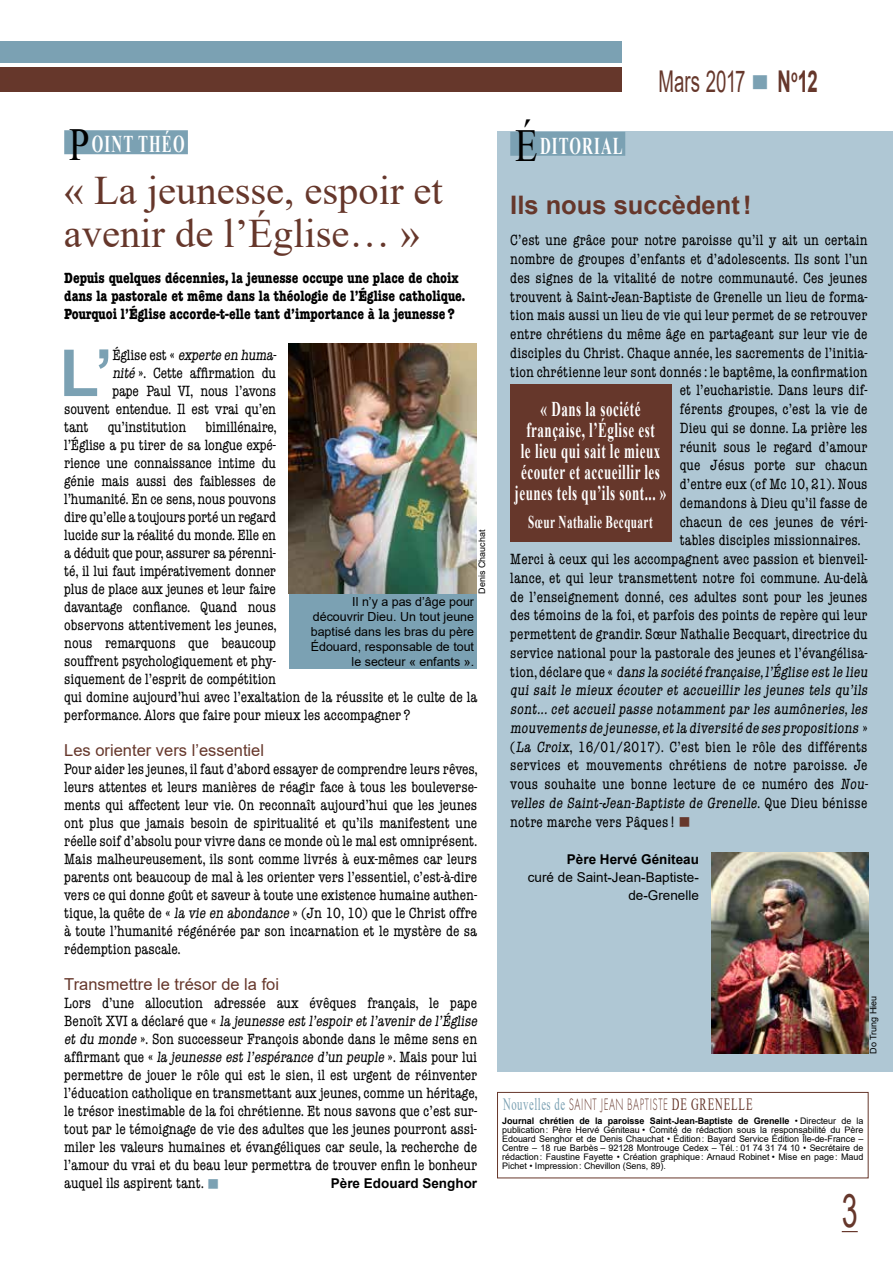
<style>
.page{position:relative;width:893px;height:1263px;background:#fff}
.page>*{position:absolute;margin:0;border:0;box-sizing:border-box;transform-origin:0 0}
.t1{font:700 65.25px "Arial";color:#7ba1b3}
.t2{font:46.35px "Arial";color:#66372b;scale:.62 1}
.t3{font:40.5px/43.5px "Times New Roman";color:#66372b}
.t4{font:30px "Arial";color:#66372b;scale:.62 1}
.t5{font:700 25.5px "Arial";color:#66372b}
.t6{font:700 24px "Times New Roman";letter-spacing:.075em;color:#fff;scale:.62 1}
.t7{font:700 21px/21px "Times New Roman";letter-spacing:.04em;color:#fff;text-align:center;scale:.62 1}
.t8{font:700 18px "Times New Roman";letter-spacing:.04em;color:#fff;scale:.62 1}
.t9{font:300 17.25px "Function LH";letter-spacing:.05em;color:#66372b;scale:.6 1}
.t10{font:16.5px "Arial";color:#66372b}
.t11{font:condensed 15px/18px "American Typewriter";color:#000}
.t12{font:700 condensed 15px/18px "American Typewriter";color:#000}
.t13{font:condensed 15px "American Typewriter";letter-spacing:.02em;color:#000}
.t14{font:13.5px/18px "Arial";color:#000;text-align:right}
.t15{font:700 13.5px "Arial";color:#000}
.t16{font:12.45px/15px "Arial";color:#000;text-align:right}
.t17{font:9px/9px "Arial";letter-spacing:-.005em;color:#000;text-align:justify}
.s1{font-weight:400;font-size:45.9px;color:#000}
.s2{color:#7ba1b3}
.s3{font-weight:700}
.s4{color:#66372b}
.s5{font-family:"Times New Roman";font-weight:400;color:#7ba1b3}
.s6{font-family:"Times New Roman";font-weight:400}
</style>
<div class="page">
<div style="left:0;top:68px;width:622px;height:24px;background:#66372b"></div>
<div style="left:0;top:42px;width:622px;height:21px;background:#7ba1b3"></div>
<div style="left:497px;top:131px;width:396px;height:940px;background:#afc7d4"></div>
<div style="left:510px;top:132px;width:115px;height:24px;background:#7ba1b3"></div>
<img style="left:712px;top:853px;width:156px;height:200px">
<div style="left:510px;top:384px;width:161px;height:158px;background:#66372b"></div>
<svg style="left:842px;top:1231px;width:16px;height:1px"></svg>
<img style="left:289px;top:343px;width:187px;height:251px">
<div style="left:64px;top:130px;width:124px;height:24px;background:#7ba1b3"></div>
<div style="left:289px;top:594px;width:187px;height:75px;background:#7ba1b3"></div>
<div style="left:497px;top:1092px;width:371px;height:86px;border:1px solid #66372b"></div>
<h3 class="t6" style="left:69px;top:127px;width:188px"><span class="s1">P</span>OINT THÉO</h3>
<h3 class="t3" style="left:64px;top:167px;width:381px">« La jeunesse, espoir et avenir de l’Église… »</h3>
<p class="t12" style="left:64px;top:268px;width:403px">Depuis quelques décennies, la jeunesse occupe une place de choix dans la pastorale et même dans la théologie de l’Église catholique.<br>Pourquoi l’Église accorde-t-elle tant d’importance à la jeunesse?</p>
<h1 class="t1" style="left:59px;top:327px;width:55px">L’</h1>
<p class="t11" style="left:112px;top:346px;width:168px">É gl i s e e s t « experte en huma-</p>
<p class="t11" style="left:112px;top:364px;width:165px">nité». Cette affirmation du</p>
<p class="t11" style="left:112px;top:382px;width:165px">pape Paul VI, nous l’avons</p>
<p class="t11" style="left:64px;top:400px;width:213px">souvent entendue. Il est vrai qu’en</p>
<p class="t11" style="left:64px;top:418px;width:26px">tant</p>
<p class="t11" style="left:108px;top:418px;width:80px">qu’institution</p>
<p class="t11" style="left:64px;top:418px;width:414px;text-indent:141px">bimillénaire,<br>l’Église a pu tirer de sa longue expé-<br>rience une connaissance intime du<br>génie mais aussi des faiblesses de<br>l’humanité. En ce sens, nous pouvons<br>dire qu’elle a toujours porté un regard<br>lucide sur la réalité du monde. Elle en<br>a déduit que pour, assurer sa pérenni-<br>té, il lui faut impérativement donner<br>plus de place aux jeunes et leur faire<br>davantage confiance. Quand nous<br>observons attentivement les jeunes,<br>nous remarquons que beaucoup<br>souffrent psychologiquement et phy-<br>siquement de l’esprit de compétition<br>qui domine aujourd’hui avec l’exaltation de la réussite et le culte de la performance. Alors que faire pour mieux les accompagner ?</p>
<p class="t10" style="left:64px;top:739px;width:201px">Les orienter vers l’essentiel</p>
<p class="t11" style="left:64px;top:760px;width:415px;text-align:justify">Pour aider les jeunes, il faut d’abord essayer de comprendre leurs rêves, leurs attentes et leurs manières de réagir face à tous les bouleverse&shy;ments qui affectent leur vie. On reconnaît aujourd’hui que les jeunes ont plus que jamais besoin de spiritualité et qu’ils manifestent une réelle soif d’absolu pour vivre dans ce monde où le mal est omniprésent.<br>Mais malheureusement, ils sont comme livrés à eux-mêmes car leurs parents ont beaucoup de mal à les orienter vers l’essentiel, c’est-à-dire vers ce qui donne goût et saveur à toute une existence humaine authen&shy;tique, la quête de « la vie en abondance» (Jn 10, 10) que le Christ offre à toute l’humanité régénérée par son incarnation et le mystère de sa rédemption pascale.</p>
<p class="t10" style="left:64px;top:973px;width:216px">Transmettre le trésor de la foi</p>
<p class="t11" style="left:64px;top:994px;width:417px">Lors d’une allocution adressée aux évêques français, le pape B e n oît XVI a d é cl a r é qu e « la jeunesse est l’espoir et l’avenir de l’Église et du monde». Son successeur François abonde dans le même sens en affi r m ant qu e « la jeunesse est l’espérance d’un peuple » . M ai s p o ur lui permettre de jouer le rôle qui est le sien, il est urgent de réinventer l’éducation catholique en transmettant aux jeunes, comme un héritage, le trésor inestimable de la foi chrétienne. Et nous savons que c’est sur&shy;tout par le témoignage de vie des adultes que les jeunes pourront assi&shy;miler les valeurs humaines et évangéliques car seule, la recherche de l’amour du vrai et du beau leur permettra de trouver enfin le bonheur auquel ils aspirent tant. <span class="s2">■</span></p>
<p class="t17" style="left:477px;top:594px;width:66px;rotate:-90deg">Denis Chauchat</p>
<p class="t16" style="left:311px;top:594px;width:165px">Il n’y a pas d’âge pour découvrir Dieu. Un tout jeune baptisé dans les bras du père<br>Édouard, responsable de tout le secteur « enfants ».</p>
<p class="t15" style="left:331px;top:1174px;width:148px">Père Edouard Senghor</p>
<h3 class="t6" style="left:515px;top:128px;width:175px"><span class="s1">É</span>DITORIAL</h3>
<h3 class="t4" style="left:658px;top:61px;width:259px">Mars 2017 <span class="s2">■</span> <span class="s3">N</span><sup>o</sup><span class="s3">12</span></h3>
<h3 class="t5" style="left:510px;top:187px;width:243px">Ils nous succèdent!</h3>
<p class="t11" style="left:510px;top:231px;width:359px">C’est une grâce pour notre paroisse qu’il y ait un certain</p>
<p class="t11" style="left:510px;top:250px;width:359px">nombre de groupes d’enfants et d’adolescents. Ils sont l’un</p>
<p class="t11" style="left:510px;top:269px;width:359px">des signes de la vitalité de notre communauté. Ces jeunes</p>
<p class="t11" style="left:510px;top:288px;width:359px">trouvent à Saint-Jean-Baptiste de Grenelle un lieu de forma-</p>
<p class="t11" style="left:510px;top:306px;width:359px">tion mais aussi un lieu de vie qui leur permet de se retrouver</p>
<p class="t11" style="left:510px;top:325px;width:359px">entre chrétiens du même âge en partageant sur leur vie de</p>
<p class="t11" style="left:510px;top:344px;width:359px">disciples du Christ. Chaque année, les sacrements de l’initia-</p>
<p class="t11" style="left:510px;top:363px;width:359px">tion chrétienne leur sont donnés : le baptême, la confirmation</p>
<p class="t11" style="left:680px;top:381px;width:189px">et l’eucharistie. Dans leurs dif-</p>
<p class="t11" style="left:680px;top:400px;width:189px">férents groupes, c’est la vie de</p>
<p class="t11" style="left:680px;top:419px;width:189px">Dieu qui se donne. La prière les</p>
<p class="t11" style="left:680px;top:438px;width:189px">réunit sous le regard d’amour</p>
<p class="t11" style="left:680px;top:456px;width:189px">que Jésus porte sur chacun</p>
<p class="t11" style="left:680px;top:475px;width:189px">d’entre eux (cf Mc 10, 21). Nous</p>
<p class="t11" style="left:680px;top:494px;width:189px">demandons à Dieu qu’il fasse de</p>
<p class="t11" style="left:680px;top:513px;width:189px">chacun de ces jeunes de véri-</p>
<p class="t11" style="left:680px;top:531px;width:182px">tables disciples missionnaires.</p>
<p class="t11" style="left:510px;top:550px;width:359px">Merci à ceux qui les accompagnent avec passion et bienveil-</p>
<p class="t11" style="left:510px;top:569px;width:359px">lance, et qui leur transmettent notre foi commune. Au-delà</p>
<p class="t11" style="left:510px;top:588px;width:359px">de l’enseignement donné, ces adultes sont pour les jeunes</p>
<p class="t11" style="left:510px;top:606px;width:359px">des témoins de la foi, et parfois des points de repère qui leur</p>
<p class="t11" style="left:510px;top:625px;width:359px">permettent de grandir. Sœur Nathalie Becquart, directrice du</p>
<p class="t11" style="left:510px;top:644px;width:359px">service national pour la pastorale des jeunes et l’évangélisa-</p>
<p class="t11" style="left:510px;top:663px;width:361px">t i o n , d é cl a re qu e « dans la société française,l’Église est le lieu</p>
<p class="t11" style="left:510px;top:681px;width:361px">qui sait le mieux écouter et accueillir les j eunes tels qu’ils</p>
<p class="t11" style="left:510px;top:700px;width:361px">sont... cet accueil passe notamment par les aumôneries,les</p>
<p class="t11" style="left:510px;top:719px;width:359px">mouvements de jeunesse,et la diversité de ses propositions »</p>
<p class="t13" style="left:510px;top:738px;width:359px">(La Croix, 16/01/2017). C’est bien le rôle des différents</p>
<p class="t13" style="left:510px;top:757px;width:359px">services et mouvements chrétiens de notre paroisse. Je</p>
<p class="t13" style="left:510px;top:776px;width:361px">vous souhaite une bonne lecture de ce numéro des Nou-</p>
<p class="t11" style="left:510px;top:794px;width:359px">velles de Saint-Jean-Baptiste de Grenelle. Q u e D i e u b é n i s s e</p>
<p class="t13" style="left:510px;top:813px;width:182px">notre marche vers Pâques ! <span class="s4">■</span></p>
<p class="t15" style="left:567px;top:850px;width:134px">Père Hervé Géniteau</p>
<p class="t14" style="left:528px;top:868px;width:173px">curé de Saint-Jean-Baptiste&shy;de-Grenelle</p>
<h3 class="t7" style="left:515px;top:398px;width:246px">« Dans la société française, l’Église est<br>le lieu qui sait le mieux écouter et accueillir les jeunes tels qu’ils sont... »</h3>
<p class="t8" style="left:528px;top:509px;width:202px">Sœur Nathalie Becquart</p>
<p class="t9" style="left:503px;top:1095px;width:417px"><span class="s5">Nouvelles de</span> SAINT JEAN BAPTISTE <span class="s6">DE GRENELLE</span></p>
<p class="t17" style="left:869px;top:1053px;width:60px;rotate:-90deg">Do Trung Hieu</p>
<p class="t17" style="left:502px;top:1116px;width:363px"><span class="s3">Journal chrétien de la paroisse Saint-Jean-Baptiste de Grenelle</span> • Directeur de la publication: Père Hervé Géniteau • Comité de rédaction sous la responsabilité du Père Edouard Senghor et de Denis Chauchat • Édition: Bayard Service Édition Île-de-France – Centre – 18 rue Barbès – 92128 Montrouge Cedex – Tél.: 01 74 31 74 10 • Secrétaire de rédaction: Faustine Fayette • Création graphique: Arnaud Robinet • Mise en page: Maud Pichet • Impression: Chevillon (Sens, 89).</p>
<h2 class="t2" style="left:842px;top:1178px;width:27px">3</h2>
</div>
